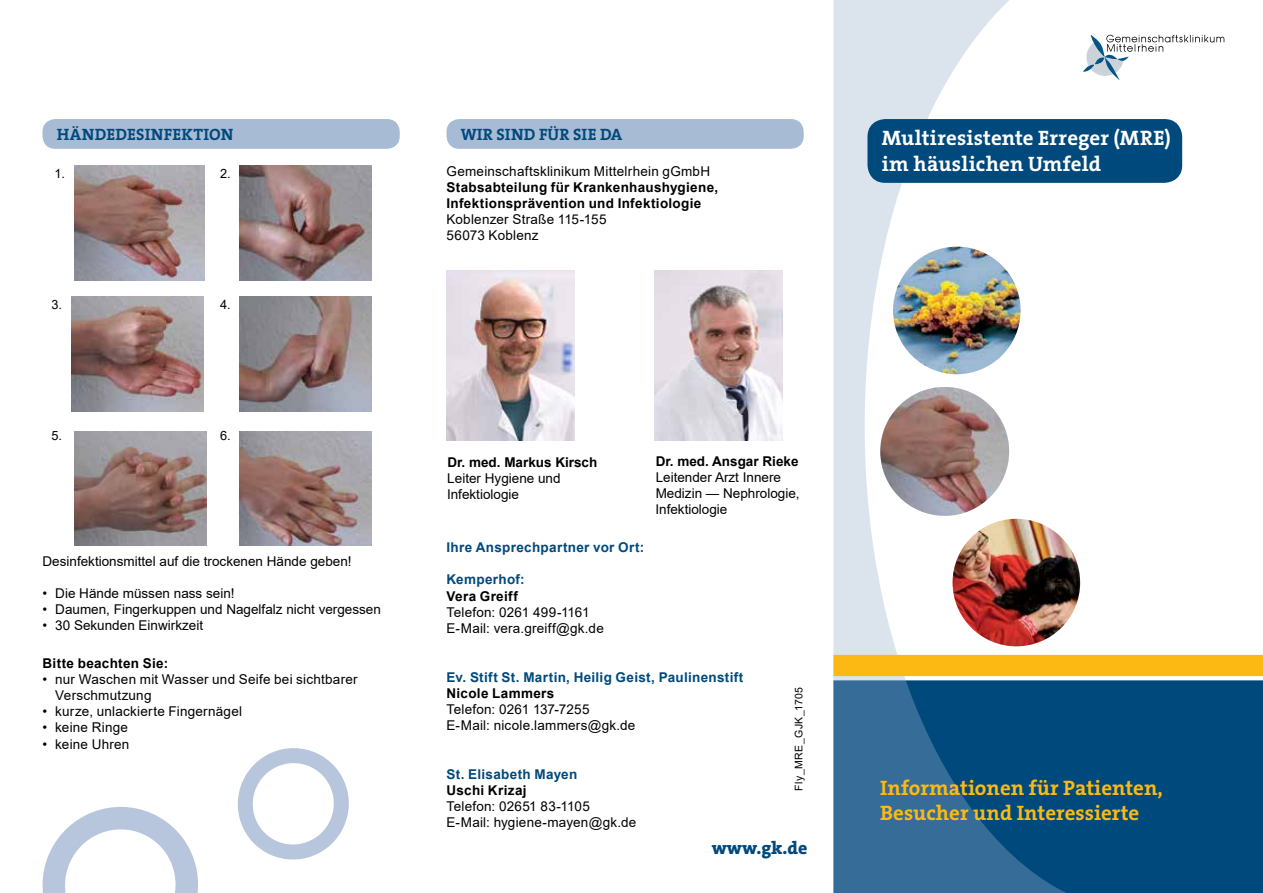
<style>
.page{position:relative;width:1263px;height:893px;background:#fff}
.page>*{position:absolute;margin:0;border:0;box-sizing:border-box;transform-origin:0 0}
.t1{font:700 21px/25.2px "The Serif B7";color:#fdb913}
.t2{font:700 21px/25.5px "The Serif B7";letter-spacing:.005em;color:#fff}
.t3{font:800 18px "The Serif B8";color:#00497c}
.t4{font:700 16.5px "The Serif B7";letter-spacing:.01em;color:#00497c}
.t5{font:13.5px/16.2px "Arial";color:#000}
.t6{font:700 13.5px/16.2px "Arial";letter-spacing:.02em;color:#000}
.t7{font:700 13.5px "Arial";letter-spacing:.025em;color:#00497c}
.t8{font:700 13.5px "Arial";color:#000}
.t9{font:13.5px/16.2px "Arial";letter-spacing:.02em;color:#000}
.t10{font:12.75px "Arial";color:#000}
.t11{font:10.5px "Arial";letter-spacing:.035em;color:#000}
</style>
<div class="page">
<div style="left:1093px;top:680px;width:170px;height:213px;background:#00497c"></div>
<svg style="left:1093px;top:35px;width:131px;height:45px"></svg>
<svg style="left:833px;top:0;width:260px;height:893px"></svg>
<div style="left:868px;top:120px;width:313px;height:62px;background:#00497c;border-radius:17px"></div>
<div style="left:867px;top:119px;width:315px;height:64px;border:2px solid #00497c;border-radius:17px"></div>
<div style="left:833px;top:655px;width:430px;height:21px;background:#fdb913"></div>
<img style="left:880px;top:387px;width:129px;height:129px;border-radius:64px">
<img style="left:952px;top:519px;width:128px;height:127px;border-radius:64px">
<div style="left:447px;top:120px;width:356px;height:28px;background:#a8bbd5;border-radius:12px"></div>
<div style="left:446px;top:119px;width:358px;height:30px;border:2px solid #a8bbd5;border-radius:12px"></div>
<img style="left:655px;top:270px;width:127px;height:170px">
<img style="left:446px;top:270px;width:128px;height:170px">
<img style="left:893px;top:247px;width:127px;height:127px;border-radius:64px">
<div style="left:43px;top:120px;width:356px;height:28px;background:#a8bbd5;border-radius:12px"></div>
<div style="left:43px;top:119px;width:357px;height:30px;border:2px solid #a8bbd5;border-radius:12px"></div>
<img style="left:74px;top:166px;width:131px;height:114px">
<img style="left:240px;top:166px;width:132px;height:115px">
<img style="left:71px;top:297px;width:132px;height:115px">
<img style="left:240px;top:297px;width:132px;height:114px">
<img style="left:74px;top:431px;width:132px;height:115px">
<img style="left:240px;top:431px;width:132px;height:115px">
<svg style="left:42px;top:807px;width:156px;height:86px"></svg>
<svg style="left:237px;top:748px;width:112px;height:112px"></svg>
<p class="t4" style="left:57px;top:125px;width:178px">Händedesinfektion</p>
<p class="t10" style="left:55px;top:165px;width:12px">1.</p>
<p class="t10" style="left:220px;top:165px;width:12px">2.</p>
<p class="t10" style="left:52px;top:296px;width:12px">3.</p>
<p class="t10" style="left:220px;top:296px;width:12px">4.</p>
<p class="t10" style="left:52px;top:427px;width:12px">5.</p>
<p class="t10" style="left:220px;top:427px;width:12px">6.</p>
<p class="t5" style="left:43px;top:553px;width:311px">Desinfektionsmittel auf die trockenen Hände geben!</p>
<p class="t5" style="left:43px;top:585px;width:194px">• Die Hände müssen nass sein!</p>
<p class="t5" style="left:43px;top:601px;width:340px">• Daumen, Fingerkuppen und Nagelfalz nicht vergessen</p>
<p class="t5" style="left:43px;top:617px;width:162px">• 30 Sekunden Einwirkzeit</p>
<p class="t6" style="left:43px;top:655px;width:127px">Bitte beachten Sie:</p>
<p class="t5" style="left:55px;top:671px;width:304px;text-indent:-13px">• nur Waschen mit Wasser und Seife bei sichtbarer<br>Verschmutzung</p>
<p class="t5" style="left:43px;top:703px;width:201px">• kurze, unlackierte Fingernägel</p>
<p class="t5" style="left:43px;top:719px;width:87px">• keine Ringe</p>
<p class="t5" style="left:43px;top:736px;width:88px">• keine Uhren</p>
<p class="t4" style="left:461px;top:125px;width:163px">Wir sind für Sie da</p>
<p class="t5" style="left:446px;top:163px;width:265px">Gemeinschaftsklinikum Mittelrhein gGmbH</p>
<p class="t6" style="left:446px;top:179px;width:273px">Stabsabteilung für Krankenhaushygiene,<br>Infektionsprävention und Infektiologie</p>
<p class="t9" style="left:446px;top:211px;width:161px">Koblenzer Straße 115-155<br>56073 Koblenz</p>
<p class="t8" style="left:447px;top:453px;width:152px">Dr. med. Markus Kirsch</p>
<p class="t5" style="left:447px;top:470px;width:115px">Leiter Hygiene und<br>Infektiologie</p>
<p class="t8" style="left:656px;top:451px;width:144px">Dr. med. Ansgar Rieke</p>
<p class="t5" style="left:655px;top:469px;width:146px">Leitender Arzt Innere<br>Medizin — Nephrologie,<br>Infektiologie</p>
<p class="t7" style="left:446px;top:538px;width:199px">Ihre Ansprechpartner vor Ort:</p>
<p class="t7" style="left:446px;top:570px;width:80px">Kemperhof:</p>
<p class="t6" style="left:446px;top:588px;width:73px">Vera Greiff</p>
<p class="t5" style="left:446px;top:604px;width:159px">Telefon: 0261 499-1161<br>E-Mail: vera.greiff@gk.de</p>
<p class="t7" style="left:446px;top:667px;width:298px">Ev. Stift St. Martin, Heilig Geist, Paulinenstift</p>
<p class="t6" style="left:446px;top:685px;width:109px">Nicole Lammers</p>
<p class="t5" style="left:446px;top:701px;width:190px">Telefon: 0261 137-7255<br>E-Mail: nicole.lammers@gk.de</p>
<p class="t7" style="left:446px;top:764px;width:132px">St. Elisabeth Mayen</p>
<p class="t6" style="left:446px;top:782px;width:82px">Uschi Krizaj</p>
<p class="t5" style="left:446px;top:798px;width:191px">Telefon: 02651 83-1105<br>E-Mail: hygiene-mayen@gk.de</p>
<p class="t11" style="left:792px;top:791px;width:105px;rotate:-90deg">Fly_MRE_GJK_1705</p>
<h2 class="t3" style="left:712px;top:839px;width:97px">www.gk.de</h2>
<h1 class="t2" style="left:882px;top:126px;width:291px">Multiresistente Erreger (MRE) im häuslichen Umfeld</h1>
<h1 class="t1" style="left:880px;top:776px;width:284px">Informationen für Patienten,<br>Besucher und Interessierte</h1>
</div>
